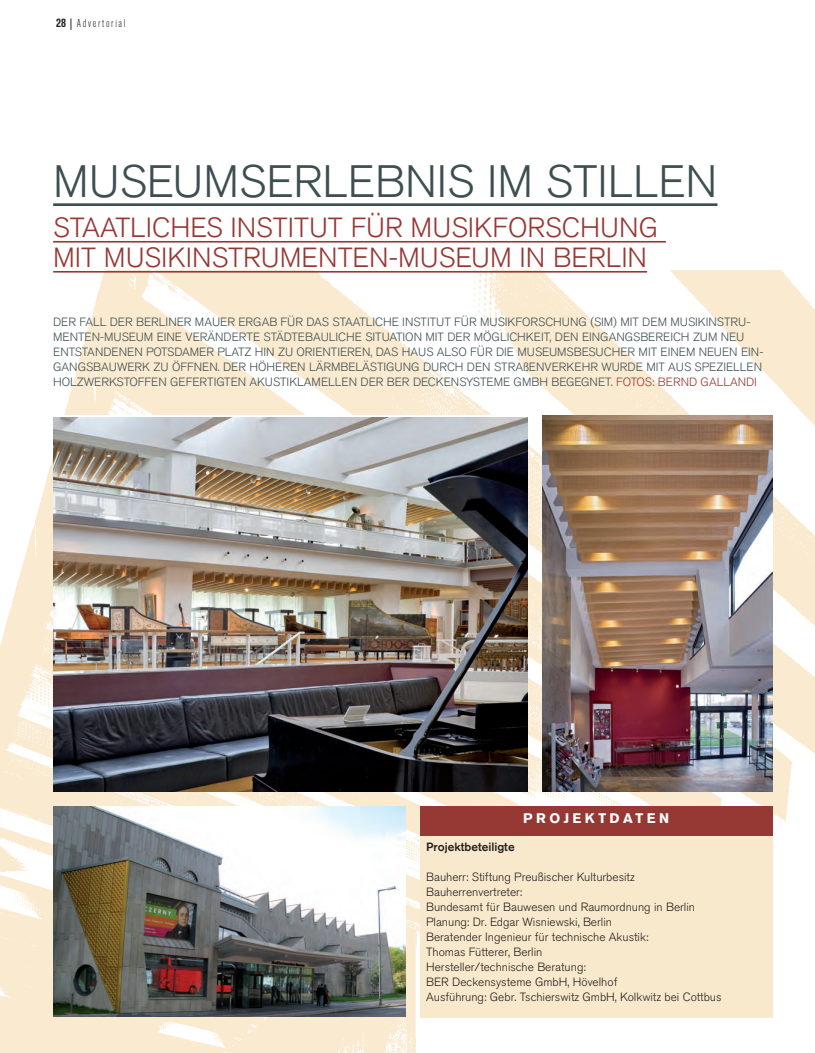
<style>
.page{position:relative;width:815px;height:1053px;background:#fff}
.page>*{position:absolute;margin:0;border:0;box-sizing:border-box;transform-origin:0 0}
.t1{font:300 45px "Akzidenz Grotesk BQ";color:#3d4f51}
.t2{font:300 27.5px/30px "Akzidenz Grotesk BQ";color:#963834}
.t3{font:700 13.75px "Akzidenz Grotesk BQ";letter-spacing:.25em;color:#fff}
.t4{font:300 11.88px/15px "Akzidenz Grotesk BQ";color:#3d4f51}
.t5{font:300 11.88px/15px "Akzidenz Grotesk BQ";color:#231f20}
.t6{font:500 11.88px "Akzidenz Grotesk BQ";color:#231f20}
.t7{font:300 condensed 11.25px "Akzidenz Grotesk BE";letter-spacing:.15em;color:#231f20}
.s1{font-weight:700;font-size:12.5px}
.s2{font-weight:700}
.s3{color:#963834}
</style>
<div class="page">
<img style="left:0;top:271px;width:815px;height:781px">
<div style="left:420px;top:806px;width:352px;height:32px;background:#963834"></div>
<img style="left:53px;top:417px;width:475px;height:374px">
<img style="left:542px;top:416px;width:230px;height:375px">
<hr style="left:53px;top:203px;width:664px;height:3px;background:#3d4f51">
<hr style="left:53px;top:241px;width:613px;height:1px;background:#963834">
<hr style="left:53px;top:271px;width:594px;height:1px;background:#963834">
<div style="left:420px;top:836px;width:352px;height:181px;background:#f9e9cc"></div>
<img style="left:53px;top:806px;width:353px;height:210px">
<p class="t7" style="left:56px;top:19px;width:71px"><span class="s1">28</span> <span class="s2">|</span> Advertorial</p>
<h1 class="t1" style="left:53px;top:165px;width:666px">MUSEUMSERLEBNIS IM STILLEN</h1>
<h2 class="t2" style="left:53px;top:215px;width:606px">STAATLICHES INSTITUT FÜR MUSIKFORSCHUNG<br>MIT MUSIKINSTRUMENTEN-MUSEUM IN BERLIN</h2>
<p class="t4" style="left:53px;top:316px;width:712px">DER FALL DER BERLINER MAUER ERGAB FÜR DAS STAATLICHE INSTITUT FÜR MUSIKFORSCHUNG (SIM) MIT DEM MUSIKINSTRU-MENTEN-MUSEUM EINE VERÄNDERTE STÄDTEBAULICHE SITUATION MIT DER MÖGLICHKEIT, DEN EINGANGSBEREICH ZUM NEU ENTSTANDENEN POTSDAMER PLATZ HIN ZU ORIENTIEREN, DAS HAUS ALSO FÜR DIE MUSEUMSBESUCHER MIT EINEM NEUEN EIN-GANGSBAUWERK ZU ÖFFNEN. DER HÖHEREN LÄRMBELÄSTIGUNG DURCH DEN STRAßENVERKEHR WURDE MIT AUS SPEZIELLEN HOLZWERKSTOFFEN GEFERTIGTEN AKUSTIKLAMELLEN DER BER DECKENSYSTEME GMBH BEGEGNET. <span class="s3">FOTOS: BERND GALLANDI</span></p>
<p class="t3" style="left:523px;top:813px;width:147px">PROJEKTDATEN</p>
<p class="t6" style="left:426px;top:842px;width:90px">Projektbeteiligte</p>
<p class="t5" style="left:426px;top:871px;width:297px">Bauherr: Stiftung Preußischer Kulturbesitz Bauherrenvertreter:<br>Bundesamt für Bauwesen und Raumordnung in Berlin Planung: Dr. Edgar Wisniewski, Berlin<br>Beratender Ingenieur für technische Akustik:<br>Thomas Fütterer, Berlin<br>Hersteller/technische Beratung:<br>BER Deckensysteme GmbH, Hövelhof<br>Ausführung: Gebr. Tschierswitz GmbH, Kolkwitz bei Cottbus</p>
</div>
